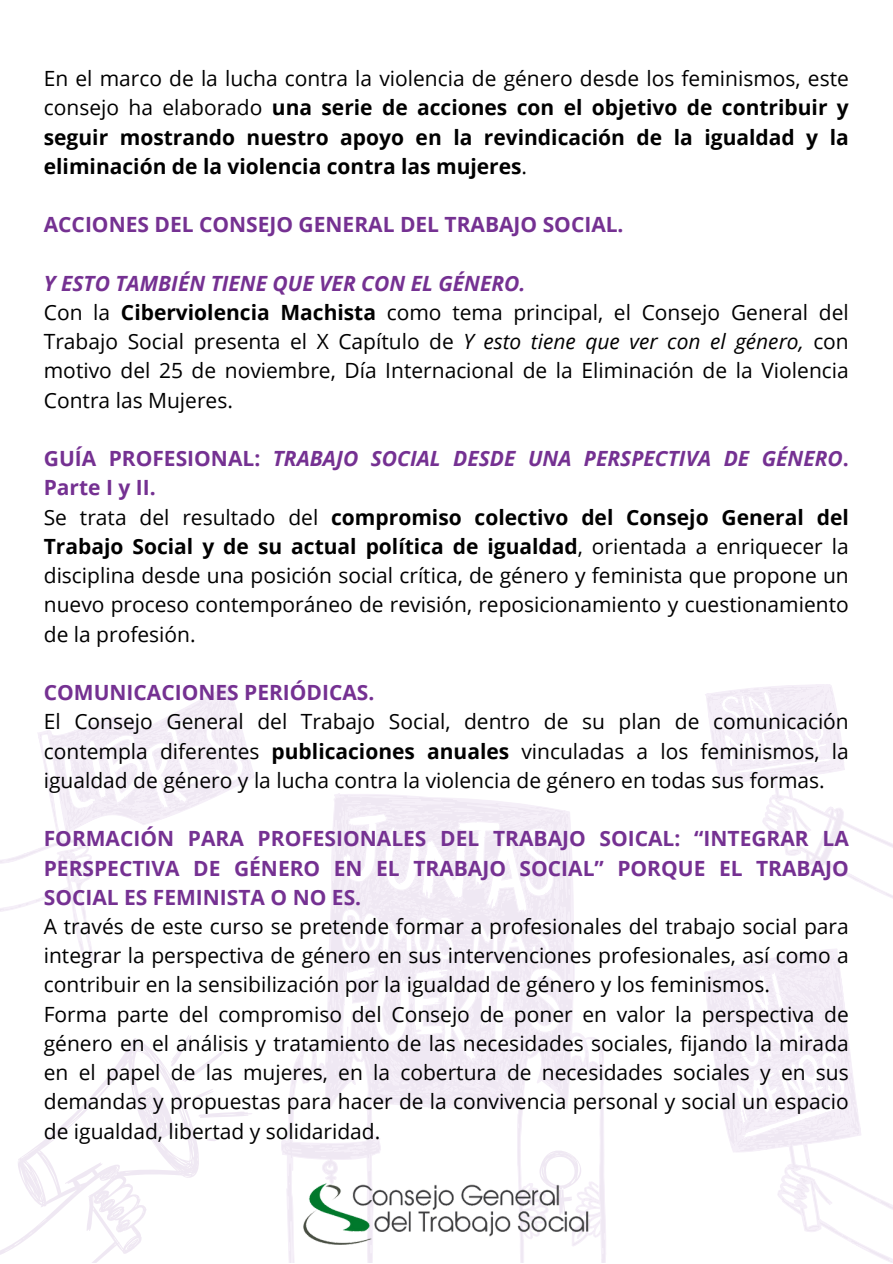
<style>
.page{position:relative;width:893px;height:1264px;background:#fff}
.page>*{position:absolute;margin:0;border:0;box-sizing:border-box;transform-origin:0 0}
.t1{font:21px/29.2px "Open Sans";color:#000;text-align:justify}
.t2{font:700 21px/29.2px "Open Sans";color:#000;text-align:justify}
.t3{font:700 21px/29.2px "Open Sans";color:#753192;text-align:justify}
.t4{font:italic 700 21px/29.2px "Open Sans";color:#753192}
.s1{font-weight:400}
.s2{font-weight:700}
.s3{font-style:italic}
.s4{font-style:normal}
</style>
<div class="page">
<svg style="left:0;top:1035px;width:252px;height:227px"></svg>
<svg style="left:0;top:685px;width:254px;height:278px"></svg>
<svg style="left:110px;top:739px;width:54px;height:58px"></svg>
<svg style="left:704px;top:949px;width:188px;height:313px"></svg>
<svg style="left:803px;top:1059px;width:11px;height:18px"></svg>
<svg style="left:798px;top:1020px;width:5px;height:11px"></svg>
<svg style="left:705px;top:684px;width:187px;height:214px"></svg>
<svg style="left:281px;top:793px;width:325px;height:469px"></svg>
<svg style="left:511px;top:934px;width:6px;height:8px"></svg>
<svg style="left:366px;top:920px;width:9px;height:27px"></svg>
<svg style="left:538px;top:1123px;width:68px;height:96px"></svg>
<img style="left:299px;top:1173px;width:294px;height:82px">
<p class="t2" style="left:44px;top:63px;width:806px"><span class="s1">En el marco de la lucha contra la violencia de género desde los feminismos, este consejo ha elaborado</span> una serie de acciones con el objetivo de contribuir y seguir mostrando nuestro apoyo en la revindicación de la igualdad y la eliminación de la violencia contra las mujeres<span class="s1">.</span></p>
<p class="t3" style="left:44px;top:209px;width:581px">ACCIONES DEL CONSEJO GENERAL DEL TRABAJO SOCIAL.</p>
<p class="t4" style="left:44px;top:268px;width:483px">Y ESTO TAMBIÉN TIENE QUE VER CON EL GÉNERO.</p>
<p class="t1" style="left:44px;top:297px;width:806px">Con la <span class="s2">Ciberviolencia Machista</span> como tema principal, el Consejo General del Trabajo Social presenta el X Capítulo de <span class="s3">Y esto tiene que ver con el género,</span> con motivo del 25 de noviembre, Día Internacional de la Eliminación de la Violencia Contra las Mujeres.</p>
<p class="t4" style="left:44px;top:443px;width:806px"><span class="s4">GUÍA PROFESIONAL:</span> TRABAJO SOCIAL DESDE UNA PERSPECTIVA DE GÉNERO<span class="s4">.<br>Parte I y II.</span></p>
<p class="t1" style="left:44px;top:502px;width:806px">Se trata del resultado del <span class="s2">compromiso colectivo del Consejo General del Trabajo Social y de su actual política de igualdad</span>, orientada a enriquecer la disciplina desde una posición social crítica, de género y feminista que propone un nuevo proceso contemporáneo de revisión, reposicionamiento y cuestionamiento de la profesión.</p>
<p class="t3" style="left:44px;top:677px;width:332px">COMUNICACIONES PERIÓDICAS.</p>
<p class="t1" style="left:44px;top:706px;width:806px">El Consejo General del Trabajo Social, dentro de su plan de comunicación contempla diferentes <span class="s2">publicaciones anuales</span> vinculadas a los feminismos, la igualdad de género y la lucha contra la violencia de género en todas sus formas.</p>
<p class="t3" style="left:44px;top:823px;width:806px">FORMACIÓN PARA PROFESIONALES DEL TRABAJO SOICAL: “INTEGRAR LA PERSPECTIVA DE GÉNERO EN EL TRABAJO SOCIAL” PORQUE EL TRABAJO SOCIAL ES FEMINISTA O NO ES.</p>
<p class="t1" style="left:44px;top:911px;width:806px">A través de este curso se pretende formar a profesionales del trabajo social para integrar la perspectiva de género en sus intervenciones profesionales, así como a contribuir en la sensibilización por la igualdad de género y los feminismos.</p>
<p class="t1" style="left:44px;top:998px;width:806px">Forma parte del compromiso del Consejo de poner en valor la perspectiva de género en el análisis y tratamiento de las necesidades sociales, fijando la mirada en el papel de las mujeres, en la cobertura de necesidades sociales y en sus demandas y propuestas para hacer de la convivencia personal y social un espacio de igualdad, libertad y solidaridad.</p>
</div>
